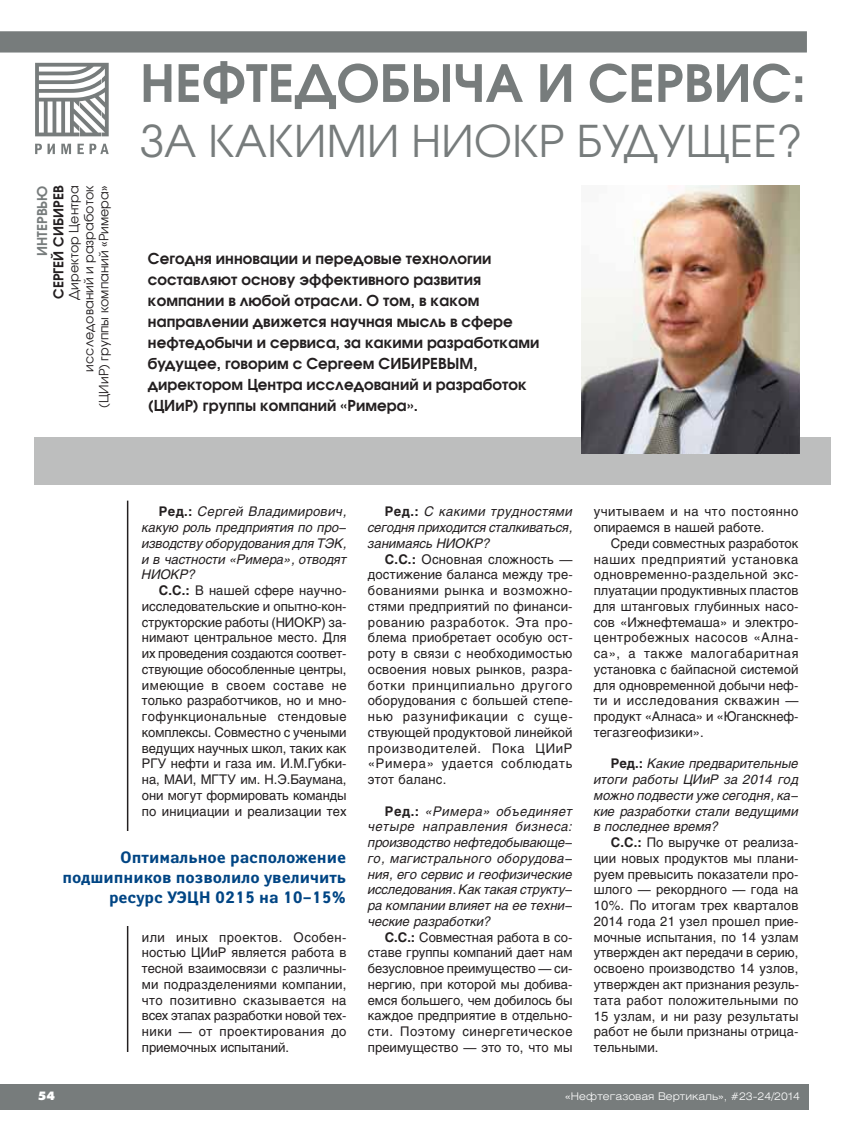
<style>
.page{position:relative;width:851px;height:1127px;background:#fff}
.page>*{position:absolute;margin:0;border:0;box-sizing:border-box;transform-origin:0 0}
.t1{font:600 51px "Avant Garde Gothic C";letter-spacing:.005em;color:#777c7c}
.t2{font:43.5px "Avant Garde Gothic C";letter-spacing:.01em;color:#777c7c}
.t3{font:700 16.5px/19.8px "Yanus C";color:#004584;text-align:right}
.t4{font:600 15px/21px "Avant Garde Gothic C";letter-spacing:.005em;color:#231f20}
.t5{font:600 13.5px "Avant Garde Gothic C";letter-spacing:.005em;color:#231f20}
.t6{font:600 13.5px "Avant Garde Gothic C";letter-spacing:.005em;color:#777c7c}
.t7{font:13.2px/15.8px "Helios";letter-spacing:.015em;color:#231f20;text-align:justify}
.t8{font:italic 13.2px/15.8px "Helios";color:#231f20;text-align:justify}
.t9{font:13.2px/15.8px "Helios";letter-spacing:.04em;color:#231f20}
.t10{font:12.75px/15px "Avant Garde Gothic C";letter-spacing:.005em;color:#231f20;text-align:right}
.t11{font:12px "Futura Futuris XC";color:#fff}
.t12{font:300 10.5px "Helios Ext";color:#fff}
.s1{font-weight:700;font-style:normal}
.s2{font-weight:700}
</style>
<div class="page">
<div style="left:0;top:1084px;width:808px;height:26px;background:#777c7c"></div>
<svg style="left:0;top:31px;width:807px;height:22px;background:#7b8080"></svg>
<hr style="left:127px;top:501px;width:1px;height:551px;background:#231f20">
<svg style="left:35px;top:63px;width:74px;height:73px"></svg>
<svg style="left:35px;top:144px;width:20px;height:10px"></svg>
<svg style="left:61px;top:144px;width:10px;height:10px"></svg>
<svg style="left:77px;top:144px;width:7px;height:10px"></svg>
<svg style="left:90px;top:144px;width:19px;height:10px"></svg>
<div style="left:34px;top:438px;width:797px;height:47px;background:#bdbebe"></div>
<img style="left:581px;top:186px;width:218px;height:267px">
<p class="t6" style="left:37px;top:256px;width:72px;rotate:-90deg">ИНТЕРВЬЮ</p>
<p class="t5" style="left:54px;top:299px;width:115px;rotate:-90deg">СЕРГЕЙ СИБИРЕВ</p>
<p class="t10" style="left:68px;top:408px;width:224px;rotate:-90deg">Директор Центра<br>исследований и разработок (ЦИиР) группы компаний «Римера»</p>
<h1 class="t1" style="left:140px;top:64px;width:667px">НЕФТЕДОБЫЧА И СЕРВИС:</h1>
<h2 class="t2" style="left:140px;top:125px;width:664px">ЗА КАКИМИ НИОКР БУДУЩЕЕ?</h2>
<p class="t4" style="left:148px;top:250px;width:393px">Сегодня инновации и передовые технологии составляют основу эффективного развития компании в любой отрасли. О том, в каком направлении движется научная мысль в сфере нефтедобычи и сервиса, за какими разработками будущее, говорим с Сергеем СИБИРЕВЫМ, директором Центра исследований и разработок (ЦИиР) группы компаний «Римера».</p>
<p class="t8" style="left:142px;top:504px;width:206px;text-indent:17px"><span class="s1">Ред.:</span> Сергей Владимирович, какую роль предприятия по про− изводству оборудования для ТЭК, и в частности «Римера», отводят НИОКР?</p>
<p class="t7" style="left:142px;top:584px;width:206px;text-indent:17px"><span class="s2">С.С.:</span> В нашей сфере научно&shy;исследовательские и опытно-кон&shy;структорские работы (НИОКР) за&shy;нимают центральное место. Для их проведения создаются соответ&shy;ствующие обособленные центры, имеющие в своем составе не только разработчиков, но и мно&shy;гофункциональные стендовые комплексы. Совместно с учеными ведущих научных школ, таких как РГУ нефти и газа им. И.М.Губки&shy;на, МАИ, МГТУ им. Н.Э.Баумана, они могут формировать команды по инициации и реализации тех</p>
<p class="t3" style="left:63px;top:849px;width:285px">Оптимальное расположение подшипников позволило увеличить ресурс УЭЦН 0215 на 10–15%</p>
<p class="t7" style="left:142px;top:930px;width:206px">или иных проектов. Особен&shy;ностью ЦИиР является работа в тесной взаимосвязи с различны&shy;ми подразделениями компании, что позитивно сказывается на всех этапах разработки новой тех&shy;ники — от проектирования до приемочных испытаний.</p>
<p class="t8" style="left:368px;top:504px;width:206px;text-indent:17px"><span class="s1">Ред.:</span> С какими трудностями сегодня приходится сталкиваться, занимаясь НИОКР?</p>
<p class="t7" style="left:368px;top:552px;width:206px;text-indent:17px"><span class="s2">С.С.:</span> Основная сложность — достижение баланса между тре&shy;бованиями рынка и возможно&shy;стями предприятий по финанси&shy;рованию разработок. Эта про&shy;блема приобретает особую ост&shy;роту в связи с необходимостью освоения новых рынков, разра&shy;ботки принципиально другого оборудования с большей степе&shy;нью разунификации с суще&shy;ствующей продуктовой линейкой производителей. Пока ЦИиР «Римера» удается соблюдать этот баланс.</p>
<p class="t8" style="left:368px;top:803px;width:206px;text-indent:17px"><span class="s1">Ред.:</span> «Римера» объединяет четыре направления бизнеса: производство нефтедобывающе− го, магистрального оборудова− ния, его сервис и геофизические исследования. Как такая структу− ра компании влияет на ее техни− ческие разработки?</p>
<p class="t7" style="left:368px;top:930px;width:206px;text-indent:17px"><span class="s2">С.С.:</span> Совместная работа в со&shy;ставе группы компаний дает нам безусловное преимущество — си&shy;нергию, при которой мы добива&shy;емся большего, чем добилось бы каждое предприятие в отдельно&shy;сти. Поэтому синергетическое преимущество — это то, что мы</p>
<p class="t9" style="left:593px;top:505px;width:206px">учитываем и на что постоянно опираемся в нашей работе.</p>
<p class="t7" style="left:593px;top:537px;width:206px;text-indent:17px">Среди совместных разработок наших предприятий установка одновременно-раздельной экс&shy;плуатации продуктивных пластов для штанговых глубинных насо&shy;сов «Ижнефтемаша» и электро&shy;центробежных насосов «Ална&shy;са», а также малогабаритная установка с байпасной системой для одновременной добычи неф&shy;ти и исследования скважин — продукт «Алнаса» и «Юганскнеф&shy;тегазгеофизики».</p>
<p class="t8" style="left:593px;top:756px;width:206px;text-indent:17px"><span class="s1">Ред.:</span> Какие предварительные итоги работы ЦИиР за 2014 год можно подвести уже сегодня, ка− кие разработки стали ведущими в последнее время?</p>
<p class="t7" style="left:593px;top:836px;width:207px;text-indent:17px"><span class="s2">С.С.:</span> По выручке от реализа&shy;ции новых продуктов мы плани&shy;руем превысить показатели про&shy;шлого — рекордного — года на 10%. По итогам трех кварталов 2014 года 21 узел прошел прие&shy;мочные испытания, по 14 узлам утвержден акт передачи в серию, освоено производство 14 узлов, утвержден акт признания резуль&shy;тата работ положительными по 15 узлам, и ни разу результаты работ не были признаны отрица&shy;тельными.</p>
<p class="t11" style="left:38px;top:1091px;width:18px">54</p>
<p class="t12" style="left:565px;top:1092px;width:236px">«Нефтегазовая Вертикаль», #23-24/2014</p>
</div>
